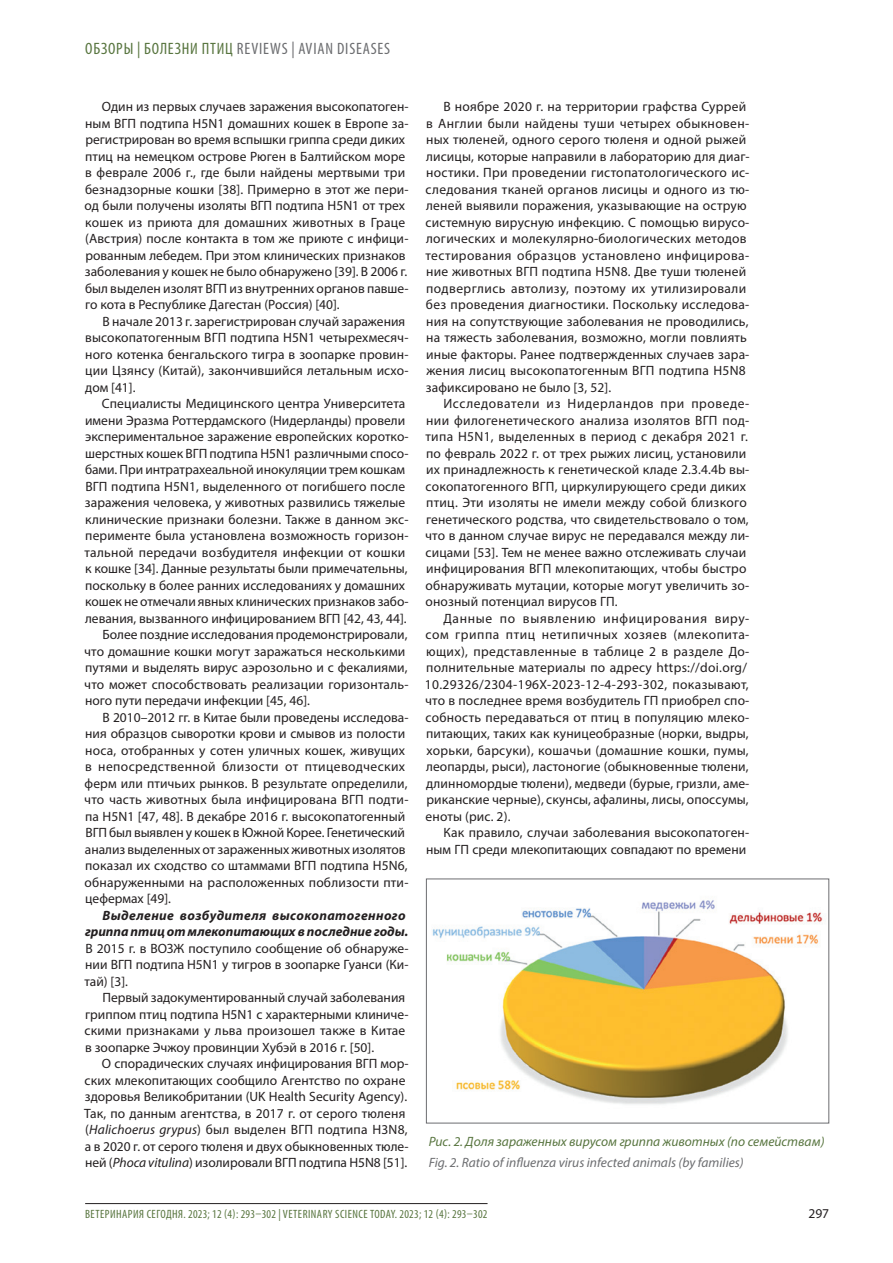
<style>
.page{position:relative;width:893px;height:1263px;background:#fff}
.page>*{position:absolute;margin:0;border:0;box-sizing:border-box;transform-origin:0 0}
.t1{font:condensed 16.5px "Myriad Pro";letter-spacing:.05em;color:#6c6d70}
.t2{font:13.5px/16.5px "Myriad Pro";letter-spacing:.01em;color:#231f20}
.t3{font:italic 700 13.5px/16.5px "Myriad Pro";letter-spacing:.02em;color:#231f20;text-align:right}
.t4{font:italic 13.5px "Myriad Pro";color:#58753f}
.t5{font:italic 13.5px "Myriad Pro";color:#6c6d70}
.t6{font:13.5px "Myriad Pro";letter-spacing:.03em;color:#231f20}
.t7{font:condensed 12px "Myriad Pro";letter-spacing:.04em;color:#58753f}
.s1{color:#58753f}
.s2{font-style:italic}
</style>
<div class="page">
<hr style="left:85px;top:1203px;width:403px;height:1px;background:#231f20">
<div style="left:426px;top:878px;width:403px;height:245px;border:1px solid #6c6d70"></div>
<img style="left:432px;top:900px;width:391px;height:204px">
<p class="t1" style="left:85px;top:38px;width:307px"><span class="s1">ОБЗОРЫ | БОЛЕЗНИ ПТИЦ</span> REVIEWS | AVIAN DISEASES</p>
<p class="t2" style="left:85px;top:98px;width:325px;text-indent:17px">Один из первых случаев заражения высокопатоген&shy;ным ВГП подтипа H5N1 домашних кошек в Европе за&shy;регистрирован во время вспышки гриппа среди диких птиц на немецком острове Рюген в Балтийском море в феврале 2006 г., где были найдены мертвыми три безнадзорные кошки [38]. Примерно в этот же пери&shy;од были получены изоляты ВГП подтипа H5N1 от трех кошек из приюта для домашних животных в Граце (Австрия) после контакта в том же приюте с инфици&shy;рованным лебедем. При этом клинических признаков заболевания у кошек не было обнаружено [39]. В 2006 г. был выделен изолят ВГП из внутренних органов павше&shy;го кота в Республике Дагестан (Россия) [40].</p>
<p class="t2" style="left:85px;top:313px;width:325px;text-indent:17px">В начале 2013 г. зарегистрирован случай заражения высокопатогенным ВГП подтипа H5N1 четырехмесяч&shy;ного котенка бенгальского тигра в зоопарке провин&shy;ции Цзянсу (Китай), закончившийся летальным исхо&shy;дом [41].</p>
<p class="t2" style="left:102px;top:395px;width:305px">Специалисты Медицинского центра Университета</p>
<p class="t2" style="left:85px;top:412px;width:322px">имени Эразма Роттердамского (Нидерланды) провели</p>
<p class="t2" style="left:85px;top:428px;width:325px">экспериментальное заражение европейских коротко-</p>
<p class="t2" style="left:85px;top:445px;width:325px">шерстных кошек ВГП подтипа H5N1 различными спосо-</p>
<p class="t2" style="left:85px;top:461px;width:322px">бами. При интратрахеальной инокуляции трем кошкам</p>
<p class="t2" style="left:85px;top:478px;width:321px">ВГП подтипа H5N1, выделенного от погибшего после</p>
<p class="t2" style="left:85px;top:494px;width:322px">заражения человека, у животных развились тяжелые</p>
<p class="t2" style="left:85px;top:511px;width:325px">клинические признаки болезни. Также в данном экс-</p>
<p class="t2" style="left:85px;top:527px;width:325px">перименте была установлена возможность горизон-</p>
<p class="t2" style="left:85px;top:544px;width:322px">тальной передачи возбудителя инфекции от кошки</p>
<p class="t2" style="left:85px;top:560px;width:324px">к кошке [34]. Данные результаты были примечательны,</p>
<p class="t2" style="left:85px;top:577px;width:321px">поскольку в более ранних исследованиях у домашних</p>
<p class="t2" style="left:85px;top:593px;width:325px">кошек не отмечали явных клинических признаков забо-</p>
<p class="t2" style="left:85px;top:610px;width:323px">левания, вызванного инфицированием ВГП [42, 43, 44].</p>
<p class="t2" style="left:102px;top:626px;width:307px">Более поздние исследования продемонстрировали,</p>
<p class="t2" style="left:84px;top:643px;width:322px">что домашние кошки могут заражаться несколькими</p>
<p class="t2" style="left:85px;top:659px;width:324px">путями и выделять вирус аэрозольно и с фекалиями,</p>
<p class="t2" style="left:84px;top:676px;width:326px">что может способствовать реализации горизонталь-</p>
<p class="t2" style="left:85px;top:692px;width:226px">ного пути передачи инфекции [45, 46].</p>
<p class="t2" style="left:102px;top:709px;width:307px">В 2010–2012 гг. в Китае были проведены исследова-</p>
<p class="t2" style="left:85px;top:725px;width:322px">ния образцов сыворотки крови и смывов из полости</p>
<p class="t2" style="left:85px;top:742px;width:321px">носа, отобранных у сотен уличных кошек, живущих</p>
<p class="t6" style="left:85px;top:758px;width:322px">в непосредственной близости от птицеводческих</p>
<p class="t2" style="left:85px;top:775px;width:324px">ферм или птичьих рынков. В результате определили,</p>
<p class="t2" style="left:84px;top:791px;width:326px">что часть животных была инфицирована ВГП подти-</p>
<p class="t2" style="left:85px;top:808px;width:322px">па H5N1 [47, 48]. В декабре 2016 г. высокопатогенный</p>
<p class="t2" style="left:85px;top:824px;width:321px">ВГП был выявлен у кошек в Южной Корее. Генетический</p>
<p class="t2" style="left:85px;top:841px;width:322px">анализ выделенных от зараженных животных изолятов</p>
<p class="t2" style="left:85px;top:857px;width:324px">показал их сходство со штаммами ВГП подтипа H5N6,</p>
<p class="t2" style="left:85px;top:874px;width:325px">обнаруженными на расположенных поблизости пти-</p>
<p class="t2" style="left:85px;top:890px;width:87px">цефермах [49].</p>
<p class="t3" style="left:85px;top:906px;width:325px">Выделение возбудителя высокопатогенного гриппа птиц от млекопитающих в последние годы.</p>
<p class="t2" style="left:85px;top:940px;width:325px;text-align:justify">В 2015 г. в ВОЗЖ поступило сообщение об обнаруже&shy;нии ВГП подтипа H5N1 у тигров в зоопарке Гуанси (Ки&shy;тай) [3].</p>
<p class="t2" style="left:85px;top:989px;width:325px;text-indent:18px">Первый задокументированный случай заболевания гриппом птиц подтипа H5N1 с характерными клиниче&shy;скими признаками у льва произошел также в Китае в зоопарке Эчжоу провинции Хубэй в 2016 г. [50].</p>
<p class="t2" style="left:84px;top:1055px;width:326px;text-indent:18px">О спорадических случаях инфицирования ВГП мор&shy;ских млекопитающих сообщило Агентство по охране здоровья Великобритании (UK Health Security Agency).<br>Так, по данным агентства, в 2017 г. от серого тюленя (<span class="s2">Halichoerus grypus</span>) был выделен ВГП подтипа H3N8, а в 2020 г. от серого тюленя и двух обыкновенных тюле&shy;ней (<span class="s2">Phoca vitulina</span>) изолировали ВГП подтипа H5N8 [51].</p>
<p class="t2" style="left:425px;top:98px;width:325px;text-indent:18px">В ноябре 2020 г. на территории графства Суррей в Англии были найдены туши четырех обыкновен&shy;ных тюленей, одного серого тюленя и одной рыжей лисицы, которые направили в лабораторию для диаг&shy;ностики. При проведении гистопатологического ис&shy;следования тканей органов лисицы и одного из тю&shy;леней выявили поражения, указывающие на острую системную вирусную инфекцию. С помощью вирусо&shy;логических и молекулярно-биологических методов тестирования образцов установлено инфицирова&shy;ние животных ВГП подтипа H5N8. Две туши тюленей подверглись автолизу, поэтому их утилизировали без проведения диагностики. Поскольку исследова&shy;ния на сопутствующие заболевания не проводились, на тяжесть заболевания, возможно, могли повлиять иные факторы. Ранее подтвержденных случаев зара&shy;жения лисиц высокопатогенным ВГП подтипа H5N8 зафиксировано не было [3, 52].</p>
<p class="t2" style="left:425px;top:395px;width:326px;text-indent:18px">Исследователи из Нидерландов при проведе&shy;нии филогенетического анализа изолятов ВГП под&shy;типа H5N1, выделенных в период с декабря 2021 г. по февраль 2022 г. от трех рыжих лисиц, установили их принадлежность к генетической кладе 2.3.4.4b вы&shy;сокопатогенного ВГП, циркулирующего среди диких птиц. Эти изоляты не имели между собой близкого генетического родства, что свидетельствовало о том, что в данном случае вирус не передавался между ли&shy;сицами [53]. Тем не менее важно отслеживать случаи инфицирования ВГП млекопитающих, чтобы быстро обнаруживать мутации, которые могут увеличить зо&shy;онозный потенциал вирусов ГП.</p>
<p class="t2" style="left:425px;top:610px;width:326px;text-indent:18px">Данные по выявлению инфицирования виру&shy;сом гриппа птиц нетипичных хозяев (млекопита&shy;ющих), представленные в таблице 2 в разделе До&shy;полнительные материалы по адресу https://doi.org/ 10.29326/2304-196X-2023-12-4-293-302, показывают, что в последнее время возбудитель ГП приобрел спо&shy;собность передаваться от птиц в популяцию млеко&shy;питающих, таких как куницеобразные (норки, выдры, хорьки, барсуки), кошачьи (домашние кошки, пумы, леопарды, рыси), ластоногие (обыкновенные тюлени, длинномордые тюлени), медведи (бурые, гризли, аме&shy;риканские черные), скунсы, афалины, лисы, опоссумы, еноты (рис. 2).</p>
<p class="t2" style="left:426px;top:824px;width:325px;text-align:right">Как правило, случаи заболевания высокопатоген&shy;ным ГП среди млекопитающих совпадают по времени</p>
<p class="t4" style="left:429px;top:1133px;width:397px">Рис. 2. Доля зараженных вирусом гриппа животных (по семействам)</p>
<p class="t5" style="left:429px;top:1154px;width:317px">Fig. 2. Ratio of influenza virus infected animals (by families)</p>
<p class="t7" style="left:85px;top:1206px;width:404px">ВЕТЕРИНАРИЯ СЕГОДНЯ. 2023; 12 (4): 293–302 | VETERINARY SCIENCE TODAY. 2023; 12 (4): 293–302</p>
<p class="t2" style="left:808px;top:1205px;width:22px">297</p>
</div>
